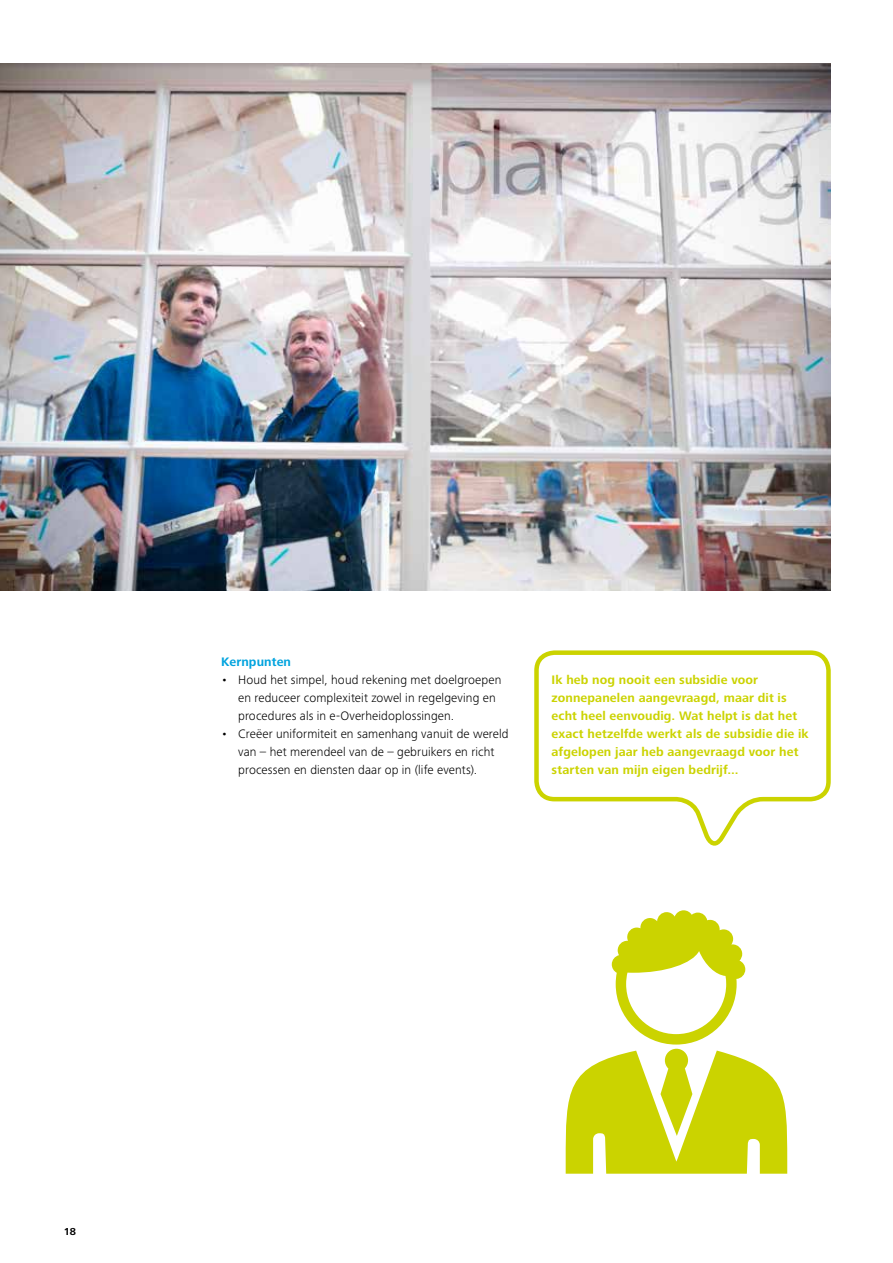
<style>
.page{position:relative;width:893px;height:1263px;background:#fff}
.page>*{position:absolute;margin:0;border:0;box-sizing:border-box;transform-origin:0 0}
.t1{font:300 12.75px/18px "Frutiger Next Pro";letter-spacing:.01em;color:#000}
.t2{font:700 12.75px/18px "Frutiger Next Pro";letter-spacing:.01em;color:#cbd300}
.t3{font:700 12.75px "Frutiger Next Pro";letter-spacing:.01em;color:#00a3de}
.t4{font:700 10.5px "Frutiger Next Pro";color:#000}
</style>
<div class="page">
<svg style="left:534px;top:650px;width:297px;height:196px"></svg>
<svg style="left:566px;top:910px;width:221px;height:264px"></svg>
<img style="left:0;top:64px;width:831px;height:526px">
<p class="t3" style="left:221px;top:654px;width:71px">Kernpunten</p>
<p class="t1" style="left:238px;top:671px;width:265px;text-indent:-17px">• Houd het simpel, houd rekening met doelgroepen en reduceer complexiteit zowel in regelgeving en procedures als in e-Overheidoplossingen.</p>
<p class="t1" style="left:238px;top:725px;width:272px;text-indent:-17px">• Creëer uniformiteit en samenhang vanuit de wereld van – het merendeel van de – gebruikers en richt processen en diensten daar op in (life events).</p>
<p class="t2" style="left:551px;top:671px;width:259px">Ik heb nog nooit een subsidie voor zonnepanelen aangevraagd, maar dit is echt heel eenvoudig. Wat helpt is dat het exact hetzelfde werkt als de subsidie die ik afgelopen jaar heb aangevraagd voor het starten van mijn eigen bedrijf...</p>
<p class="t4" style="left:64px;top:1225px;width:14px">18</p>
</div>
